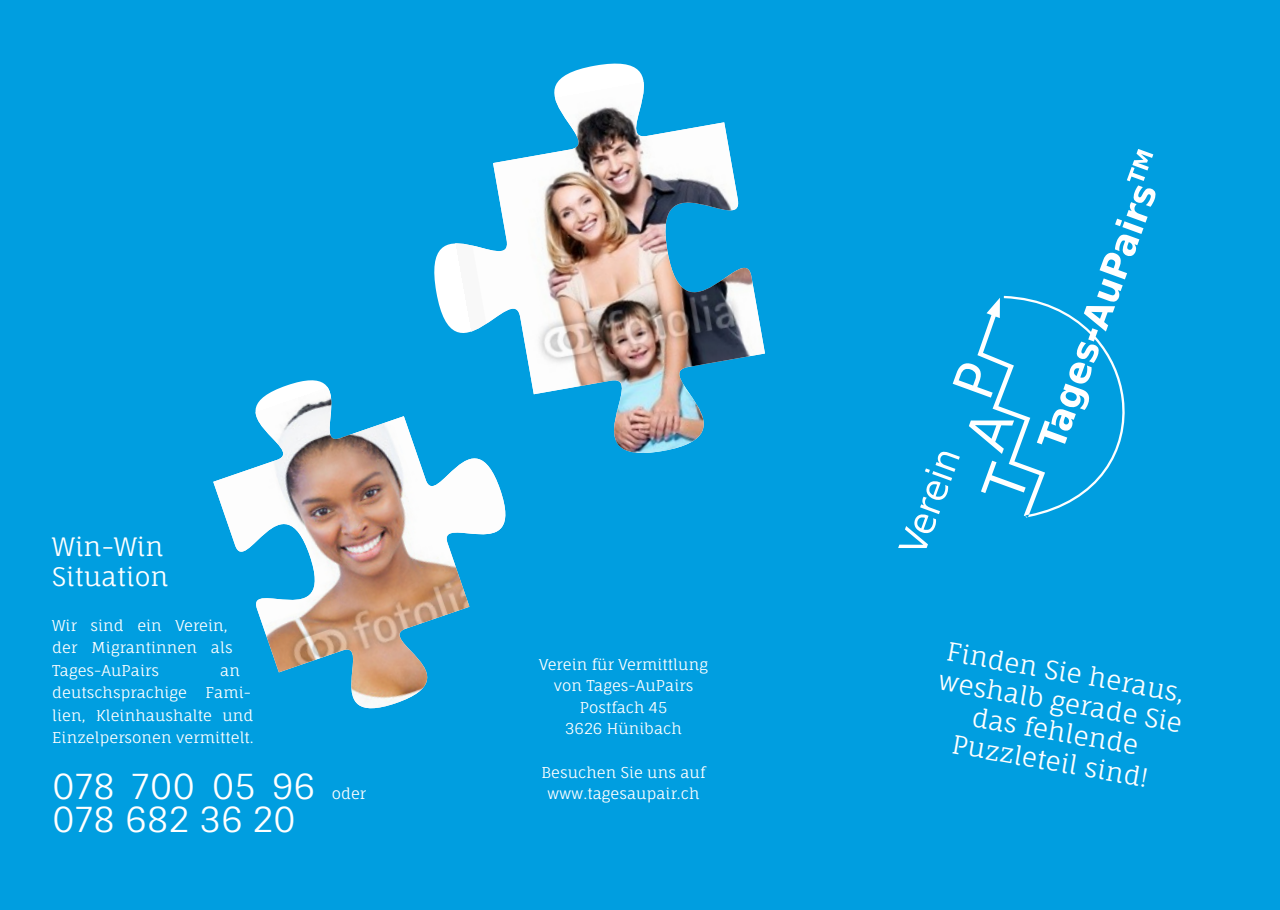
<style>
.page{position:relative;width:1280px;height:910px;background:#009ee0}
.page>*{position:absolute;margin:0;border:0;box-sizing:border-box;transform-origin:0 0}
.t1{font:34.5px "Fauna One";color:#fff}
.t2{font:25.5px/30px "Fauna One";color:#fff;text-align:center}
.t3{font:15px/22.5px "Fauna One";color:#fff;text-align:center}
</style>
<div class="page">
<img style="left:434px;top:63px;width:331px;height:390px">
<svg style="left:898px;top:149px;width:258px;height:399px"></svg>
<svg style="left:434px;top:331px;width:121px;height:122px"></svg>
<img style="left:213px;top:358px;width:314px;height:351px">
<h2 class="t2" style="left:52px;top:531px;width:118px;text-align:left">Win-Win<br>Situation</h2>
<p class="t3" style="left:52px;top:614px;width:182px;text-align:left">Wir sind ein Verein, der Migrantinnen als<br>Tages-AuPairs</p>
<p class="t3" style="left:52px;top:659px;width:203px;text-align:left;text-indent:168px">an deutschsprachige Fami&shy;lien, Kleinhaushalte und<br>Einzelpersonen vermittelt.</p>
<h1 class="t1" style="left:52px;top:765px;width:265px">078 700 05 96</h1>
<h1 class="t1" style="left:52px;top:798px;width:245px">078 682 36 20</h1>
<p class="t3" style="left:332px;top:782px;width:36px">oder</p>
<p class="t3" style="left:539px;top:653px;width:170px;line-height:21.6px">Verein für Vermittlung von Tages-AuPairs<br>Postfach 45<br>3626 Hünibach</p>
<p class="t3" style="left:542px;top:761px;width:165px;line-height:21.6px">Besuchen Sie uns auf www.tagesaupair.ch</p>
<h2 class="t2" style="left:947px;top:636px;width:248px;rotate:10deg">Finden Sie heraus, weshalb gerade Sie das fehlende<br>Puzzleteil sind!</h2>
</div>
